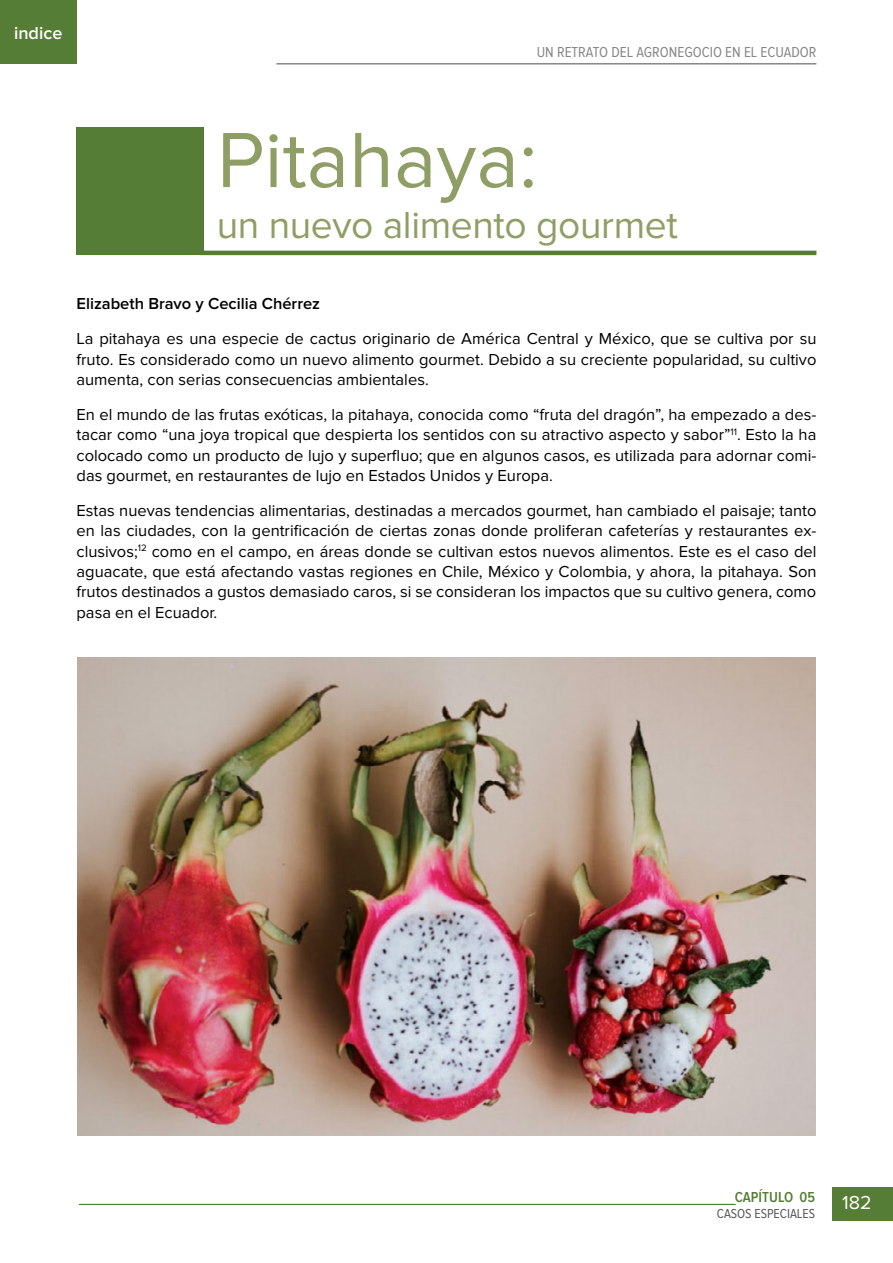
<style>
.page{position:relative;width:893px;height:1263px;background:#fff}
.page>*{position:absolute;margin:0;border:0;box-sizing:border-box;transform-origin:0 0}
.t1{font:81px "Proxima Nova";color:#8e9e65}
.t2{font:39px "Proxima Nova";letter-spacing:-.01em;color:#8e9e65}
.t3{font:19.5px "Proxima Nova";color:#fff}
.t4{font:600 18px "Proxima Nova";color:#fff}
.t5{font:16.5px/20.2px "Proxima Nova";color:#000;text-align:justify}
.t6{font:600 16.5px "Proxima Nova";color:#000}
.t7{font:15px "Proxima Nova Cond";color:#878787}
.t8{font:600 15px "Proxima Nova Cond";color:#567d35}
.t9{font:13.5px "Proxima Nova Cond";color:#575756}
</style>
<div class="page">
<hr style="left:276px;top:63px;width:540px;height:2px;background:#878787">
<hr style="left:79px;top:1204px;width:656px;height:1px;background:#567d35">
<div style="left:832px;top:1188px;width:61px;height:33px;background:#567d35"></div>
<div style="left:0;top:0;width:77px;height:64px;background:#567d35"></div>
<div style="left:77px;top:128px;width:127px;height:127px;background:#567d35"></div>
<hr style="left:200px;top:251px;width:616px;height:4px;background:#567d35">
<img style="left:77px;top:658px;width:738px;height:477px">
<p class="t4" style="left:14px;top:23px;width:50px">indice</p>
<p class="t7" style="left:537px;top:43px;width:281px">UN RETRATO DEL AGRONEGOCIO EN EL ECUADOR</p>
<h1 class="t1" style="left:217px;top:114px;width:322px">Pitahaya:</h1>
<h2 class="t2" style="left:217px;top:203px;width:462px">un nuevo alimento gourmet</h2>
<p class="t6" style="left:77px;top:294px;width:245px">Elizabeth Bravo y Cecilia Chérrez</p>
<p class="t5" style="left:77px;top:329px;width:741px">La pitahaya es una especie de cactus originario de América Central y México, que se cultiva por su fruto. Es considerado como un nuevo alimento gourmet. Debido a su creciente popularidad, su cultivo aumenta, con serias consecuencias ambientales.</p>
<p class="t5" style="left:77px;top:405px;width:741px">En el mundo de las frutas exóticas, la pitahaya, conocida como “fruta del dragón”, ha empezado a des&shy;tacar como “una joya tropical que despierta los sentidos con su atractivo aspecto y sabor”<sup>11</sup>. Esto la ha colocado como un producto de lujo y superfluo; que en algunos casos, es utilizada para adornar comi&shy;das gourmet, en restaurantes de lujo en Estados Unidos y Europa.</p>
<p class="t5" style="left:77px;top:501px;width:741px">Estas nuevas tendencias alimentarias, destinadas a mercados gourmet, han cambiado el paisaje; tanto en las ciudades, con la gentrificación de ciertas zonas donde proliferan cafeterías y restaurantes ex&shy;clusivos;<sup>12</sup> como en el campo, en áreas donde se cultivan estos nuevos alimentos. Este es el caso del aguacate, que está afectando vastas regiones en Chile, México y Colombia, y ahora, la pitahaya. Son frutos destinados a gustos demasiado caros, si se consideran los impactos que su cultivo genera, como pasa en el Ecuador.</p>
<p class="t8" style="left:735px;top:1188px;width:82px">CAPÍTULO 05</p>
<p class="t9" style="left:717px;top:1206px;width:100px">CASOS ESPECIALES</p>
<p class="t3" style="left:842px;top:1191px;width:31px">182</p>
</div>
